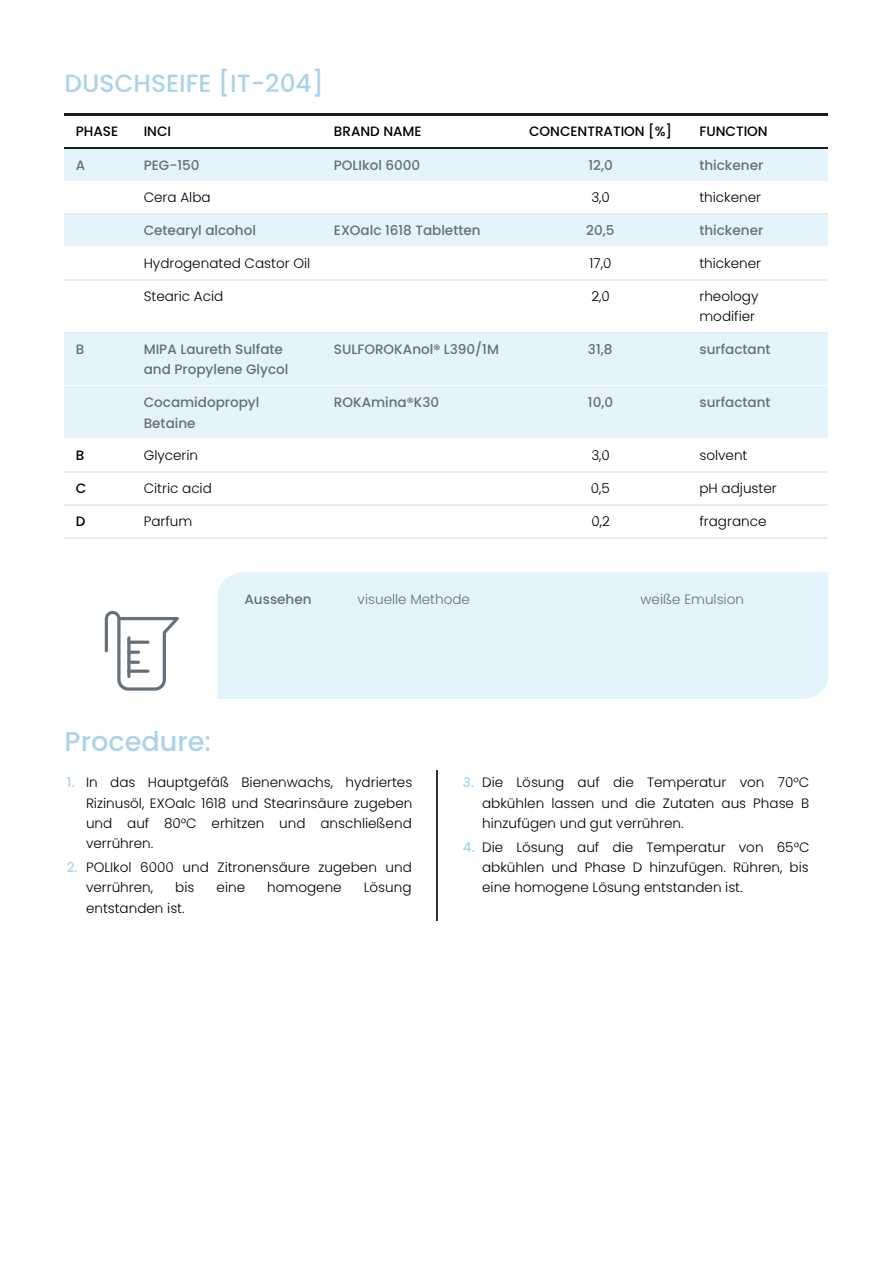
<style>
.page{position:relative;width:893px;height:1263px;background:#fff}
.page>*{position:absolute;margin:0;border:0;box-sizing:border-box;transform-origin:0 0}
.t1{font:500 27.15px "Poppins";letter-spacing:.005em;color:#abd3ea}
.t2{font:24.9px "Medium Poppins";letter-spacing:.005em;color:#abd3ea}
.t3{font:13.5px/20.4px "Light Poppins";letter-spacing:.005em;color:#000;text-align:justify}
.t4{font:500 13.5px/20.4px "Poppins";letter-spacing:.005em;color:#657079}
.t5{font:500 13.5px "Poppins";letter-spacing:.005em;color:#000}
.t6{font:13.5px "Light Poppins";letter-spacing:.005em;color:#657079}
.s1{font-family:"Poppins";font-weight:500;color:#abd3ea}
</style>
<div class="page">
<hr style="left:64px;top:113px;width:764px;height:2px;background:#1d1d1b">
<hr style="left:64px;top:147px;width:764px;height:2px;background:#1d1d1b">
<div style="left:64px;top:149px;width:764px;height:33px;background:#e5f3fd"></div>
<hr style="left:64px;top:181px;width:764px;height:1px;background:#fff">
<hr style="left:64px;top:214px;width:764px;height:1px;background:#e7ebeb">
<div style="left:64px;top:215px;width:764px;height:33px;background:#e5f3fd"></div>
<hr style="left:64px;top:247px;width:764px;height:1px;background:#fff">
<hr style="left:64px;top:279px;width:764px;height:2px;background:#e7ebeb">
<hr style="left:64px;top:333px;width:764px;height:1px;background:#e7ebeb">
<div style="left:64px;top:334px;width:764px;height:53px;background:#e5f3fd"></div>
<hr style="left:64px;top:386px;width:764px;height:1px;background:#fff">
<div style="left:64px;top:387px;width:764px;height:53px;background:#e5f3fd"></div>
<hr style="left:64px;top:439px;width:764px;height:1px;background:#fff">
<hr style="left:64px;top:472px;width:764px;height:1px;background:#e7ebeb">
<hr style="left:64px;top:505px;width:764px;height:1px;background:#e7ebeb">
<hr style="left:64px;top:537px;width:764px;height:1px;background:#e7ebeb">
<div style="left:217px;top:572px;width:611px;height:127px;background:#e5f3fd"></div>
<hr style="left:437px;top:770px;width:1px;height:151px;background:#333">
<svg style="left:105px;top:611px;width:74px;height:80px"></svg>
<hr style="left:127px;top:641px;width:22px;height:3px;background:#657079;border-radius:2px">
<h2 class="t2" style="left:64px;top:66px;width:261px">DUSCHSEIFE [IT-204]</h2>
<p class="t5" style="left:76px;top:122px;width:44px">PHASE</p>
<p class="t5" style="left:144px;top:122px;width:29px">INCI</p>
<p class="t5" style="left:334px;top:122px;width:89px">BRAND NAME</p>
<p class="t5" style="left:529px;top:122px;width:144px">CONCENTRATION [%]</p>
<p class="t5" style="left:699px;top:122px;width:70px">FUNCTION</p>
<p class="t4" style="left:76px;top:155px;width:11px">A</p>
<p class="t4" style="left:144px;top:155px;width:57px">PEG-150</p>
<p class="t4" style="left:334px;top:155px;width:88px">POLIkol 6000</p>
<p class="t4" style="left:588px;top:155px;width:26px">12,0</p>
<p class="t4" style="left:699px;top:155px;width:65px">thickener</p>
<p class="t3" style="left:144px;top:188px;width:68px">Cera Alba</p>
<p class="t3" style="left:591px;top:188px;width:20px">3,0</p>
<p class="t3" style="left:699px;top:188px;width:63px">thickener</p>
<p class="t4" style="left:144px;top:220px;width:114px">Cetearyl alcohol</p>
<p class="t4" style="left:334px;top:220px;width:148px">EXOalc 1618 Tabletten</p>
<p class="t4" style="left:586px;top:220px;width:30px">20,5</p>
<p class="t4" style="left:699px;top:220px;width:65px">thickener</p>
<p class="t3" style="left:144px;top:253px;width:168px">Hydrogenated Castor Oil</p>
<p class="t3" style="left:589px;top:253px;width:23px">17,0</p>
<p class="t3" style="left:699px;top:253px;width:63px">thickener</p>
<p class="t3" style="left:144px;top:286px;width:81px">Stearic Acid</p>
<p class="t3" style="left:591px;top:286px;width:20px">2,0</p>
<p class="t3" style="left:699px;top:286px;width:60px">rheology modifier</p>
<p class="t4" style="left:76px;top:339px;width:10px">B</p>
<p class="t4" style="left:144px;top:339px;width:146px">MIPA Laureth Sulfate and Propylene Glycol</p>
<p class="t4" style="left:334px;top:339px;width:166px">SULFOROKAnol® L390/1M</p>
<p class="t4" style="left:588px;top:339px;width:26px">31,8</p>
<p class="t4" style="left:699px;top:339px;width:73px">surfactant</p>
<p class="t4" style="left:144px;top:392px;width:117px">Cocamidopropyl<br>Betaine</p>
<p class="t4" style="left:334px;top:392px;width:107px">ROKAmina®K30</p>
<p class="t4" style="left:588px;top:392px;width:27px">10,0</p>
<p class="t4" style="left:699px;top:392px;width:73px">surfactant</p>
<p class="t5" style="left:76px;top:446px;width:10px">B</p>
<p class="t3" style="left:144px;top:445px;width:56px">Glycerin</p>
<p class="t3" style="left:591px;top:445px;width:20px">3,0</p>
<p class="t3" style="left:699px;top:445px;width:49px">solvent</p>
<p class="t5" style="left:76px;top:479px;width:12px">C</p>
<p class="t3" style="left:144px;top:478px;width:70px">Citric acid</p>
<p class="t3" style="left:590px;top:478px;width:20px">0,5</p>
<p class="t3" style="left:699px;top:478px;width:79px">pH adjuster</p>
<p class="t5" style="left:76px;top:512px;width:11px">D</p>
<p class="t3" style="left:144px;top:511px;width:50px">Parfum</p>
<p class="t3" style="left:591px;top:511px;width:20px">0,2</p>
<p class="t3" style="left:699px;top:511px;width:68px">fragrance</p>
<p class="t4" style="left:244px;top:589px;width:69px">Aussehen</p>
<p class="t6" style="left:357px;top:590px;width:114px">visuelle Methode</p>
<p class="t6" style="left:640px;top:590px;width:105px">weiße Emulsion</p>
<h1 class="t1" style="left:64px;top:723px;width:148px">Procedure:</h1>
<p class="t3" style="left:86px;top:772px;width:328px;text-indent:-19px"><span class="s1">1.</span> In das Hauptgefäß Bienenwachs, hydriertes Rizinusöl, EXOalc 1618 und Stearinsäure zugeben und auf 80°C erhitzen und anschließend verrühren.</p>
<p class="t3" style="left:86px;top:857px;width:327px;text-indent:-19px"><span class="s1">2.</span> POLIkol 6000 und Zitronensäure zugeben und verrühren,</p>
<p class="t3" style="left:175px;top:878px;width:21px">bis</p>
<p class="t3" style="left:216px;top:878px;width:30px">eine</p>
<p class="t3" style="left:267px;top:878px;width:76px">homogene</p>
<p class="t3" style="left:364px;top:878px;width:49px">Lösung</p>
<p class="t3" style="left:86px;top:898px;width:100px">entstanden ist.</p>
<p class="t3" style="left:482px;top:772px;width:328px;text-indent:-19px"><span class="s1">3.</span> Die Lösung auf die Temperatur von 70°C abkühlen lassen und die Zutaten aus Phase B hinzufügen und gut verrühren.</p>
<p class="t3" style="left:482px;top:837px;width:329px;text-indent:-19px"><span class="s1">4.</span> Die Lösung auf die Temperatur von 65°C abkühlen und Phase D hinzufügen. Rühren, bis eine homogene Lösung entstanden ist.</p>
</div>
